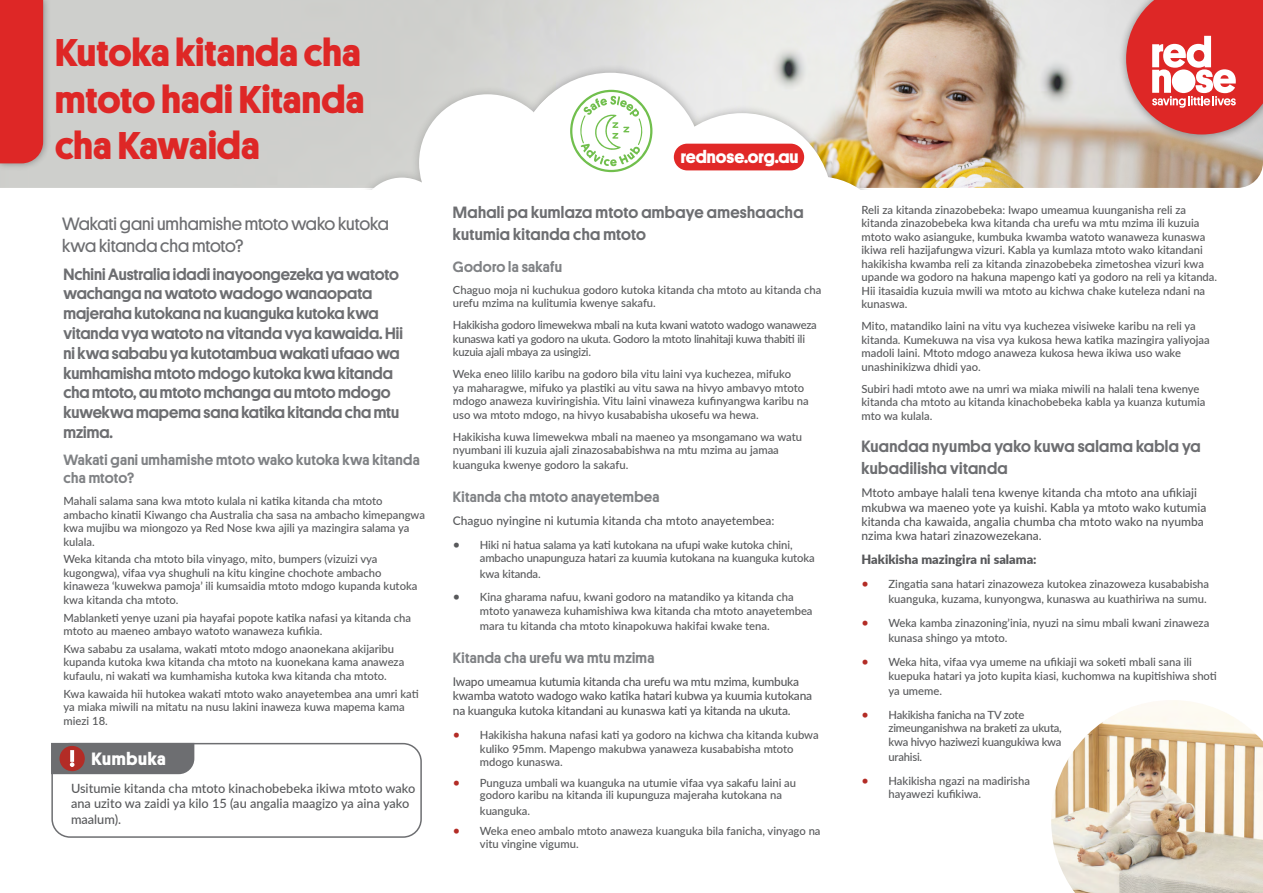
<style>
.page{position:relative;width:1263px;height:893px;background:#fff}
.page>*{position:absolute;margin:0;border:0;box-sizing:border-box;transform-origin:0 0}
.t1{font:700 39px/46.8px "Platform";color:#de2726;text-align:justify}
.t2{font:18px/21.6px "Platform";color:#6d6e71}
.t3{font:700 18px "Platform";color:#fff}
.t4{font:700 18px "Platform";letter-spacing:.04em;color:#fff}
.t5{font:500 16.5px/19.8px "Platform";color:#6d6e71}
.t6{font:500 16.5px/22.2px "Platform";letter-spacing:.02em;color:#6d6e71}
.t7{font:500 15px/18.6px "Platform";letter-spacing:.02em;color:#808285}
.t8{font:500 12.75px/15.3px "Lato";color:#58595b}
.t9{font:900 12.75px "Lato";color:#58595b}
.t10{font:500 12px/14.4px "Lato";letter-spacing:-.005em;color:#58595b}
.t11{font:500 11.25px/13.5px "Lato";color:#58595b}
.t12{font:500 11.25px/13.5px "Lato";letter-spacing:-.02em;color:#58595b}
.s1{font-size:12.75px}
.s2{font-size:12.75px;color:#b32c26}
</style>
<div class="page">
<img style="left:0;top:0;width:1263px;height:188px">
<div style="left:0;top:0;width:51px;height:171px;background:#000;opacity:.34"></div>
<div style="left:0;top:0;width:43px;height:163px;background:#de2726"></div>
<div style="left:525px;top:63px;width:370px;height:127px;background:#000;opacity:.29"></div>
<div style="left:349px;top:85px;width:187px;height:105px;background:#cfd0cd"></div>
<svg style="left:359px;top:73px;width:533px;height:117px"></svg>
<div style="left:674px;top:144px;width:130px;height:26px;background:#e12827;border-radius:13px"></div>
<div style="left:1118px;top:0;width:145px;height:143px;background:#000;opacity:.4"></div>
<svg style="left:1126px;top:0;width:137px;height:134px"></svg>
<div style="left:1172px;top:69px;width:23px;height:24px;background:#fff;border-radius:50%"></div>
<img style="left:1051px;top:700px;width:212px;height:193px">
<div style="left:51px;top:743px;width:371px;height:95px;border:2px solid #6d6e71;border-radius:18px"></div>
<svg style="left:51px;top:743px;width:143px;height:31px"></svg>
<h1 class="t1" style="left:55px;top:26px;width:311px">Kutoka kitanda cha mtoto hadi Kitanda cha Kawaida</h1>
<h2 class="t2" style="left:62px;top:212px;width:328px">Wakati gani umhamishe mtoto wako kutoka kwa kitanda cha mtoto?</h2>
<p class="t5" style="left:63px;top:263px;width:341px">Nchini Australia idadi inayoongezeka ya watoto wachanga na watoto wadogo wanaopata majeraha kutokana na kuanguka kutoka kwa vitanda vya watoto na vitanda vya kawaida. Hii ni kwa sababu ya kutotambua wakati ufaao wa kumhamisha mtoto mdogo kutoka kwa kitanda cha mtoto, au mtoto mchanga au mtoto mdogo kuwekwa mapema sana katika kitanda cha mtu mzima.</p>
<h3 class="t7" style="left:63px;top:449px;width:358px">Wakati gani umhamishe mtoto wako kutoka kwa kitanda cha mtoto?</h3>
<p class="t11" style="left:63px;top:494px;width:363px">Mahali salama sana kwa mtoto kulala ni katika kitanda cha mtoto ambacho kinatii Kiwango cha Australia cha sasa na ambacho kimepangwa kwa mujibu wa miongozo ya Red Nose kwa ajili ya mazingira salama ya kulala.</p>
<p class="t11" style="left:63px;top:552px;width:355px">Weka kitanda cha mtoto bila vinyago, mito, bumpers (vizuizi vya kugongwa), vifaa vya shughuli na kitu kingine chochote ambacho kinaweza ‘kuwekwa pamoja’ ili kumsaidia mtoto mdogo kupanda kutoka kwa kitanda cha mtoto.</p>
<p class="t11" style="left:63px;top:610px;width:349px">Mablanketi yenye uzani pia hayafai popote katika nafasi ya kitanda cha mtoto au maeneo ambayo watoto wanaweza kufikia.</p>
<p class="t11" style="left:63px;top:642px;width:342px">Kwa sababu za usalama, wakati mtoto mdogo anaonekana akijaribu kupanda kutoka kwa kitanda cha mtoto na kuonekana kama anaweza kufaulu, ni wakati wa kumhamisha kutoka kwa kitanda cha mtoto.</p>
<p class="t11" style="left:63px;top:686px;width:357px">Kwa kawaida hii hutokea wakati mtoto wako anayetembea ana umri kati ya miaka miwili na mitatu na nusu lakini inaweza kuwa mapema kama miezi 18.</p>
<h2 class="t4" style="left:91px;top:746px;width:76px">Kumbuka</h2>
<p class="t8" style="left:71px;top:780px;width:346px">Usitumie kitanda cha mtoto kinachobebeka ikiwa mtoto wako ana uzito wa zaidi ya kilo 15 (au angalia maagizo ya aina yako maalum).</p>
<h2 class="t3" style="left:681px;top:143px;width:119px">rednose.org.au</h2>
<h3 class="t6" style="left:453px;top:200px;width:352px">Mahali pa kumlaza mtoto ambaye ameshaacha kutumia kitanda cha mtoto</h3>
<h3 class="t7" style="left:453px;top:256px;width:111px">Godoro la sakafu</h3>
<p class="t11" style="left:453px;top:282px;width:370px">Chaguo moja ni kuchukua godoro kutoka kitanda cha mtoto au kitanda cha urefu mzima na kulitumia kwenye sakafu.</p>
<p class="t12" style="left:453px;top:318px;width:365px">Hakikisha godoro limewekwa mbali na kuta kwani watoto wadogo wanaweza kunaswa kati ya godoro na ukuta. Godoro la mtoto linahitaji kuwa thabiti ili kuzuia ajali mbaya za usingizi.</p>
<p class="t11" style="left:453px;top:367px;width:357px">Weka eneo lililo karibu na godoro bila vitu laini vya kuchezea, mifuko<br>ya maharagwe, mifuko ya plastiki au vitu sawa na hivyo ambavyo mtoto mdogo anaweza kuviringishia. Vitu laini vinaweza kufinyangwa karibu na uso wa mtoto mdogo, na hivyo kusababisha ukosefu wa hewa.</p>
<p class="t11" style="left:453px;top:429px;width:351px">Hakikisha kuwa limewekwa mbali na maeneo ya msongamano wa watu nyumbani ili kuzuia ajali zinazosababishwa na mtu mzima au jamaa</p>
<p class="t11" style="left:453px;top:458px;width:177px">kuanguka kwenye godoro la sakafu.</p>
<h3 class="t7" style="left:453px;top:487px;width:208px">Kitanda cha mtoto anayetembea</h3>
<p class="t10" style="left:453px;top:513px;width:323px">Chaguo nyingine ni kutumia kitanda cha mtoto anayetembea:</p>
<p class="t11" style="left:480px;top:537px;width:336px;text-indent:-27px"><span class="s1">•</span> Hiki ni hatua salama ya kati kutokana na ufupi wake kutoka chini, ambacho unapunguza hatari za kuumia kutokana na kuanguka kutoka</p>
<p class="t11" style="left:480px;top:566px;width:62px">kwa kitanda.</p>
<p class="t11" style="left:480px;top:590px;width:334px;text-indent:-27px"><span class="s1">•</span> Kina gharama nafuu, kwani godoro na matandiko ya kitanda cha mtoto yanaweza kuhamishiwa kwa kitanda cha mtoto anayetembea</p>
<p class="t11" style="left:480px;top:619px;width:291px">mara tu kitanda cha mtoto kinapokuwa hakifai kwake tena.</p>
<h3 class="t7" style="left:453px;top:647px;width:203px">Kitanda cha urefu wa mtu mzima</h3>
<p class="t10" style="left:453px;top:673px;width:361px;line-height:14.9px">Iwapo umeamua kutumia kitanda cha urefu wa mtu mzima, kumbuka kwamba watoto wadogo wako katika hatari kubwa ya kuumia kutokana na kuanguka kutoka kitandani au kunaswa kati ya kitanda na ukuta.</p>
<p class="t11" style="left:480px;top:728px;width:340px;text-indent:-27px"><span class="s2">•</span> Hakikisha hakuna nafasi kati ya godoro na kichwa cha kitanda kubwa kuliko 95mm. Mapengo makubwa yanaweza kusababisha mtoto mdogo kunaswa.</p>
<p class="t11" style="left:480px;top:776px;width:318px;line-height:12.3px;text-indent:-27px"><span class="s2">•</span> Punguza umbali wa kuanguka na utumie vifaa vya sakafu laini au godoro karibu na kitanda ili kupunguza majeraha kutokana na</p>
<p class="t11" style="left:480px;top:803px;width:52px">kuanguka.</p>
<p class="t11" style="left:480px;top:825px;width:342px;line-height:12.3px;text-indent:-27px"><span class="s2">•</span> Weka eneo ambalo mtoto anaweza kuanguka bila fanicha, vinyago na vitu vingine vigumu.</p>
<p class="t11" style="left:861px;top:202px;width:357px">Reli za kitanda zinazobebeka: Iwapo umeamua kuunganisha reli za kitanda zinazobebeka kwa kitanda cha urefu wa mtu mzima ili kuzuia mtoto wako asianguke, kumbuka kwamba watoto wanaweza kunaswa ikiwa reli hazijafungwa vizuri. Kabla ya kumlaza mtoto wako kitandani hakikisha kwamba reli za kitanda zinazobebeka zimetoshea vizuri kwa upande wa godoro na hakuna mapengo kati ya godoro na reli ya kitanda.<br>Hii itasaidia kuzuia mwili wa mtoto au kichwa chake kuteleza ndani na kunaswa.</p>
<p class="t11" style="left:861px;top:319px;width:350px">Mito, matandiko laini na vitu vya kuchezea visiweke karibu na reli ya kitanda. Kumekuwa na visa vya kukosa hewa katika mazingira yaliyojaa madoli laini. Mtoto mdogo anaweza kukosa hewa ikiwa uso wake unashinikizwa dhidi yao.</p>
<p class="t11" style="left:861px;top:381px;width:345px">Subiri hadi mtoto awe na umri wa miaka miwili na halali tena kwenye kitanda cha mtoto au kitanda kinachobebeka kabla ya kuanza kutumia mto wa kulala.</p>
<h3 class="t6" style="left:861px;top:434px;width:341px">Kuandaa nyumba yako kuwa salama kabla ya kubadilisha vitanda</h3>
<p class="t10" style="left:861px;top:485px;width:346px">Mtoto ambaye halali tena kwenye kitanda cha mtoto ana ufikiaji mkubwa wa maeneo yote ya kuishi. Kabla ya mtoto wako kutumia kitanda cha kawaida, angalia chumba cha mtoto wako na nyumba nzima kwa hatari zinazowezekana.</p>
<p class="t9" style="left:861px;top:550px;width:177px">Hakikisha mazingira ni salama:</p>
<p class="t11" style="left:861px;top:576px;width:349px;line-height:15.3px;text-align:right"><span class="s2">•</span> Zingatia sana hatari zinazoweza kutokea zinazoweza kusababisha kuanguka, kuzama, kunyongwa, kunaswa au kuathiriwa na sumu.</p>
<p class="t11" style="left:888px;top:615px;width:322px;line-height:15.3px;text-indent:-27px"><span class="s2">•</span> Weka kamba zinazoning’inia, nyuzi na simu mbali kwani zinaweza kunasa shingo ya mtoto.</p>
<p class="t11" style="left:888px;top:655px;width:330px;text-indent:-27px"><span class="s2">•</span> Weka hita, vifaa vya umeme na ufikiaji wa soketi mbali sana ili kuepuka hatari ya joto kupita kiasi, kuchomwa na kupitishiwa shoti</p>
<p class="t11" style="left:888px;top:684px;width:55px">ya umeme.</p>
<p class="t12" style="left:888px;top:707px;width:175px;text-indent:-27px"><span class="s2">•</span> Hakikisha fanicha na TV zote zimeunganishwa na braketi za ukuta, kwa hivyo haziwezi kuangukiwa kwa</p>
<p class="t12" style="left:888px;top:750px;width:35px">urahisi.</p>
<p class="t11" style="left:888px;top:774px;width:143px;text-indent:-27px"><span class="s2">•</span> Hakikisha ngazi na madirisha hayawezi kufikiwa.</p>
</div>
